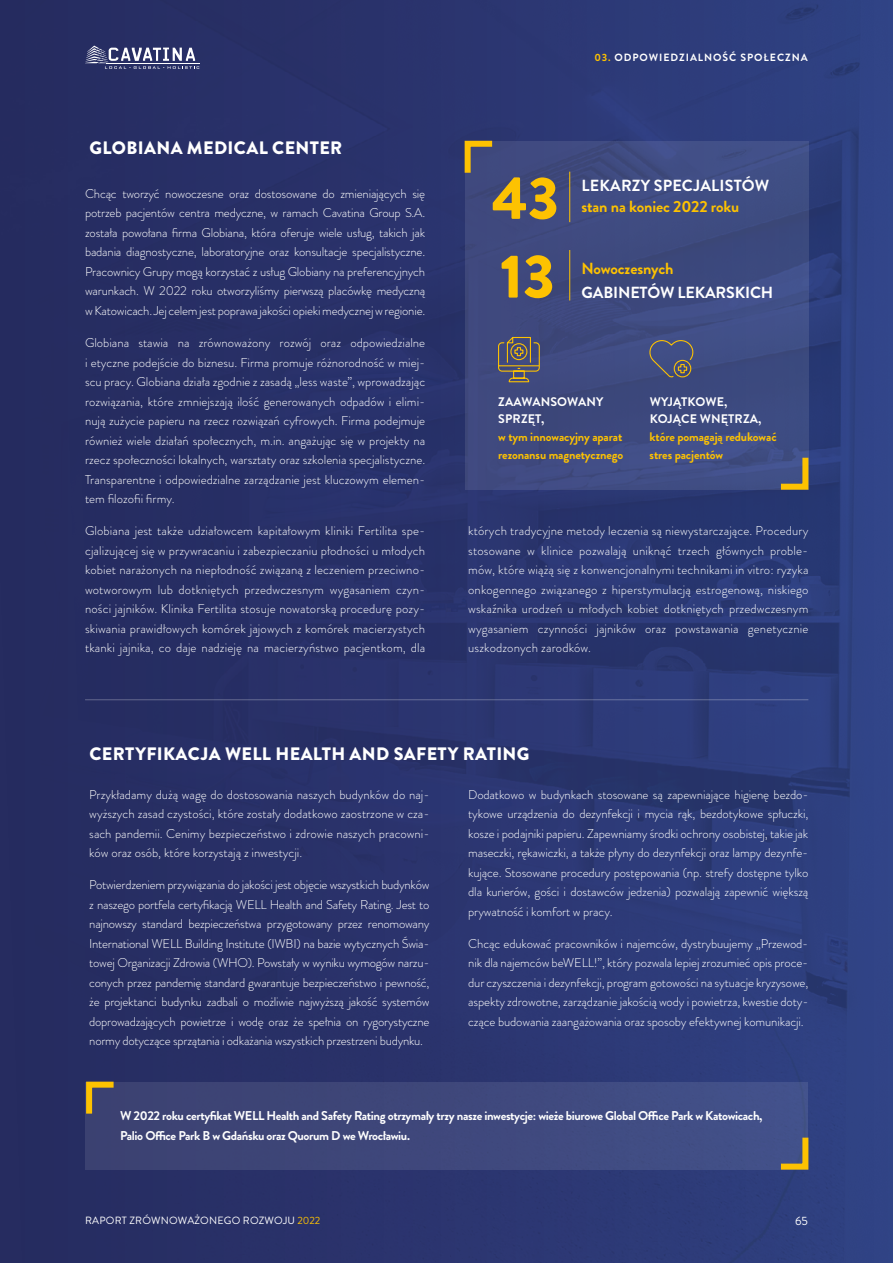
<style>
.page{position:relative;width:893px;height:1263px;background:#fff}
.page>*{position:absolute;margin:0;border:0;box-sizing:border-box;transform-origin:0 0}
.t1{font:900 61.5px "Brandon Grotesque";color:#fdc201}
.t2{font:900 60px "Brandon Grotesque";color:#fdc201}
.t3{font:900 18px "Brandon Grotesque";letter-spacing:.02em;color:#fff}
.t4{font:700 16.05px "Brandon Grotesque";letter-spacing:-.005em;color:#fff}
.t5{font:700 16.05px "Brandon Grotesque";letter-spacing:-.01em;color:#fdc201}
.t6{font:300 12.75px/19.5px "Brandon Grotesque";letter-spacing:-.01em;color:#fff;text-align:justify}
.t7{font:700 12.75px/19.5px "Brandon Grotesque";letter-spacing:-.03em;color:#fff}
.t8{font:700 12.45px/17.7px "Brandon Grotesque";letter-spacing:-.01em;color:#fdc201}
.t9{font:700 12.45px/17.7px "Brandon Grotesque";letter-spacing:.01em;color:#fff}
.t10{font:12px "Brandon Grotesque";color:#fff}
.t11{font:10.5px "Brandon Grotesque";letter-spacing:.02em;color:#fff}
.t12{font:700 10.5px "Brandon Grotesque";color:#fff}
.s1{color:#fdc201}
</style>
<div class="page">
<div style="left:0;top:0;width:893px;height:1263px;background:linear-gradient(to right,#252a5d,#2f4081)"></div>
<div style="left:86px;top:1082px;width:722px;height:87px;background:linear-gradient(to right,#3b4070,#42518a)"></div>
<div style="left:465px;top:141px;width:343px;height:349px;background:#3f4a7f"></div>
<hr style="left:569px;top:172px;width:1px;height:50px;background:#fdc201">
<hr style="left:569px;top:250px;width:1px;height:50px;background:#fdc201">
<svg style="left:498px;top:336px;width:42px;height:47px"></svg>
<div style="left:510px;top:343px;width:17px;height:17px;border:1px solid #fdc201;border-radius:50%"></div>
<svg style="left:647px;top:339px;width:47px;height:39px"></svg>
<div style="left:674px;top:360px;width:17px;height:17px;border:1px solid #fdc201;border-radius:50%"></div>
<svg style="left:83px;top:1079px;width:37px;height:40px"></svg>
<svg style="left:462px;top:138px;width:36px;height:41px"></svg>
<svg style="left:775px;top:1131px;width:36px;height:41px"></svg>
<svg style="left:775px;top:452px;width:36px;height:41px"></svg>
<hr style="left:85px;top:699px;width:723px;height:1px;background:#fff">
<hr style="left:107px;top:63px;width:93px;height:1px;background:#fff">
<svg style="left:85px;top:46px;width:114px;height:23px"></svg>
<h3 class="t3" style="left:89px;top:135px;width:254px">GLOBIANA MEDICAL CENTER</h3>
<p class="t12" style="left:595px;top:50px;width:38px"><span class="s1">03.</span> Odpowiedzialność</p>
<p class="t12" style="left:740px;top:50px;width:9px">społeczna</p>
<p class="t4" style="left:582px;top:174px;width:189px">LEKARZY SPECJALISTÓW</p>
<h2 class="t2" style="left:492px;top:156px;width:69px">43</h2>
<p class="t6" style="left:85px;top:184px;width:342px">Chcąc tworzyć nowoczesne oraz dostosowane do zmieniających się potrzeb pacjentów centra medyczne, w ramach Cavatina Group S.A. została powołana firma Globiana, która oferuje wiele usług, takich jak badania diagnostyczne, laboratoryjne oraz konsultacje specjalistyczne.<br>Pracownicy Grupy mogą korzystać z usług Globiany na preferencyjnych warunkach. W 2022 roku otworzyliśmy pierwszą placówkę medyczną w Katowicach. Jej celem jest poprawa jakości opieki medycznej w regionie.</p>
<p class="t6" style="left:85px;top:333px;width:342px">Globiana stawia na zrównoważony rozwój oraz odpowiedzialne i etyczne podejście do biznesu. Firma promuje różnorodność w miej&shy;scu pracy. Globiana działa zgodnie z zasadą „less waste”, wprowadzając rozwiązania, które zmniejszają ilość generowanych odpadów i elimi&shy;nują zużycie papieru na rzecz rozwiązań cyfrowych. Firma podejmuje również wiele działań społecznych, m.in. angażując się w projekty na rzecz społeczności lokalnych, warsztaty oraz szkolenia specjalistyczne.<br>Transparentne i odpowiedzialne zarządzanie jest kluczowym elemen&shy;tem filozofii firmy.</p>
<p class="t6" style="left:85px;top:521px;width:342px">Globiana jest także udziałowcem kapitałowym kliniki Fertilita spe&shy;cjalizującej się w przywracaniu i zabezpieczaniu płodności u młodych kobiet narażonych na niepłodność związaną z leczeniem przeciwno&shy;wotworowym lub dotkniętych przedwczesnym wygasaniem czyn&shy;ności jajników. Klinika Fertilita stosuje nowatorską procedurę pozy&shy;skiwania prawidłowych komórek jajowych z komórek macierzystych tkanki jajnika, co daje nadzieję na macierzyństwo pacjentkom, dla</p>
<p class="t6" style="left:468px;top:521px;width:342px">których tradycyjne metody leczenia są niewystarczające. Procedury stosowane w klinice pozwalają uniknąć trzech głównych proble&shy;mów, które wiążą się z konwencjonalnymi technikami in vitro: ryzyka onkogennego związanego z hiperstymulacją estrogenową, niskiego wskaźnika urodzeń u młodych kobiet dotkniętych przedwczesnym wygasaniem czynności jajników oraz powstawania genetycznie uszkodzonych zarodków.</p>
<p class="t5" style="left:581px;top:196px;width:159px">stan na koniec 2022 roku</p>
<h1 class="t1" style="left:500px;top:233px;width:56px">13</h1>
<p class="t5" style="left:581px;top:257px;width:94px">Nowoczesnych</p>
<p class="t4" style="left:582px;top:281px;width:193px">GABINETÓW LEKARSKICH</p>
<p class="t9" style="left:498px;top:393px;width:107px">ZAAWANSOWANY<br>SPRZĘT,</p>
<p class="t8" style="left:498px;top:428px;width:127px">w tym innowacyjny aparat rezonansu magnetycznego</p>
<p class="t9" style="left:650px;top:393px;width:113px">WYJĄTKOWE,<br>KOJĄCE WNĘTRZA,</p>
<p class="t8" style="left:650px;top:428px;width:128px">które pomagają redukować stres pacjentów</p>
<h3 class="t3" style="left:89px;top:741px;width:442px">CERTYFIKACJA WELL HEALTH AND SAFETY RATING</h3>
<p class="t6" style="left:89px;top:784px;width:342px">Przykładamy dużą wagę do dostosowania naszych budynków do naj&shy;wyższych zasad czystości, które zostały dodatkowo zaostrzone w cza&shy;sach pandemii. Cenimy bezpieczeństwo i zdrowie naszych pracowni&shy;ków oraz osób, które korzystają z inwestycji.</p>
<p class="t6" style="left:89px;top:875px;width:342px">Potwierdzeniem przywiązania do jakości jest objęcie wszystkich budynków z naszego portfela certyfikacją WELL Health and Safety Rating. Jest to najnowszy standard bezpieczeństwa przygotowany przez renomowany International WELL Building Institute (IWBI) na bazie wytycznych Świa&shy;towej Organizacji Zdrowia (WHO). Powstały w wyniku wymogów narzu&shy;conych przez pandemię standard gwarantuje bezpieczeństwo i pewność, że projektanci budynku zadbali o możliwie najwyższą jakość systemów doprowadzających powietrze i wodę oraz że spełnia on rygorystyczne normy dotyczące sprzątania i odkażania wszystkich przestrzeni budynku.</p>
<p class="t6" style="left:468px;top:784px;width:342px">Dodatkowo w budynkach stosowane są zapewniające higienę bezdo&shy;tykowe urządzenia do dezynfekcji i mycia rąk, bezdotykowe spłuczki, kosze i podajniki papieru. Zapewniamy środki ochrony osobistej, takie jak maseczki, rękawiczki, a także płyny do dezynfekcji oraz lampy dezynfe&shy;kujące. Stosowane procedury postępowania (np. strefy dostępne tylko dla kurierów, gości i dostawców jedzenia) pozwalają zapewnić większą prywatność i komfort w pracy.</p>
<p class="t6" style="left:468px;top:934px;width:342px">Chcąc edukować pracowników i najemców, dystrybuujemy „Przewod&shy;nik dla najemców beWELL!”, który pozwala lepiej zrozumieć opis proce&shy;dur czyszczenia i dezynfekcji, program gotowości na sytuacje kryzysowe, aspekty zdrowotne, zarządzanie jakością wody i powietrza, kwestie doty&shy;czące budowania zaangażowania oraz sposoby efektywnej komunikacji.</p>
<p class="t7" style="left:120px;top:1106px;width:644px">W 2022 roku certyfikat WELL Health and Safety Rating otrzymały trzy nasze inwestycje: wieże biurowe Global Office Park w Katowicach,<br>Palio Office Park B w Gdańsku oraz Quorum D we Wrocławiu.</p>
<p class="t11" style="left:85px;top:1213px;width:237px">RAPORT ZRÓWNOWAŻONEGO ROZWOJU <span class="s1">2022</span></p>
<p class="t10" style="left:795px;top:1212px;width:14px">65</p>
</div>
